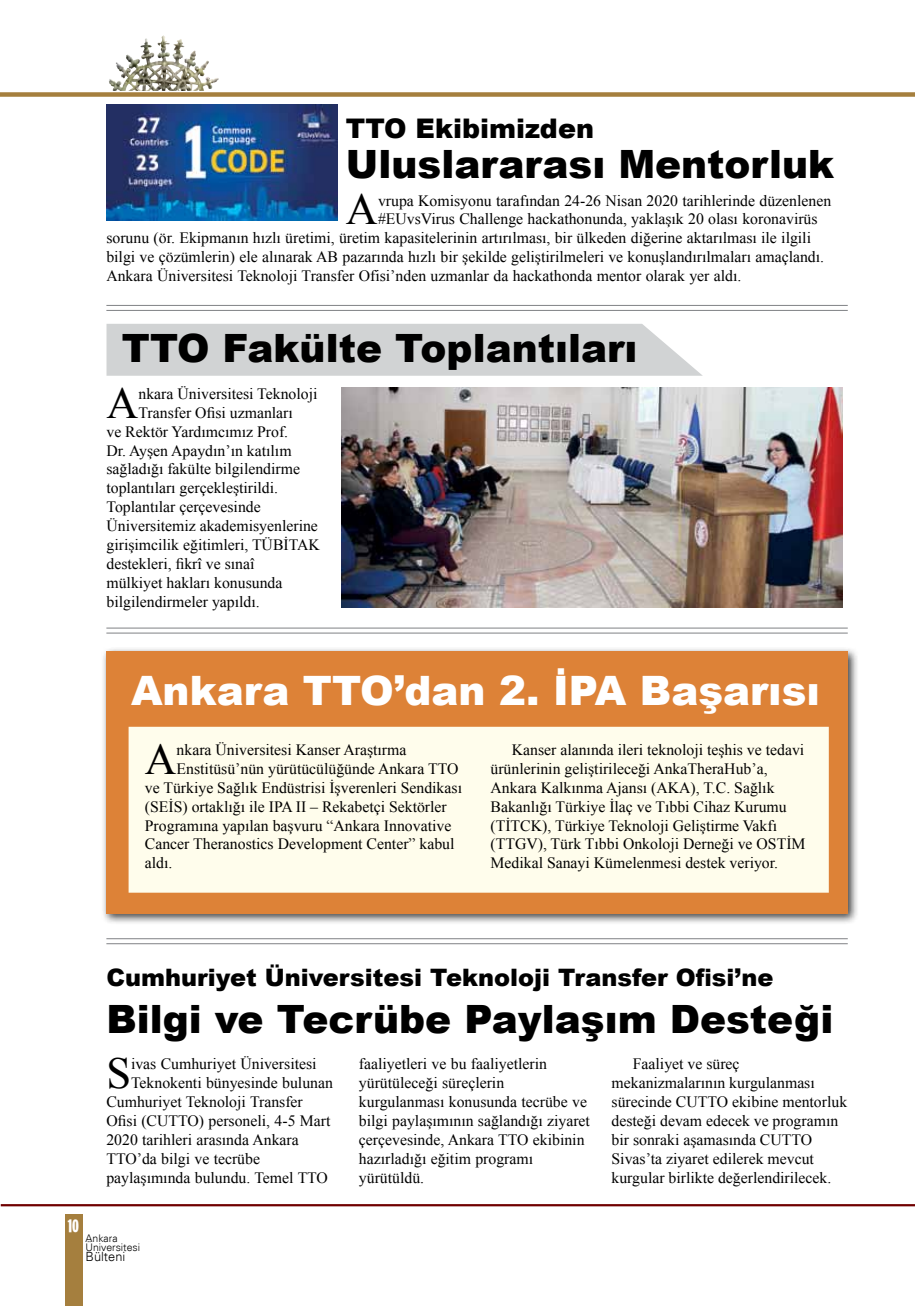
<style>
.page{position:relative;width:915px;height:1306px;background:#fff}
.page>*{position:absolute;margin:0;border:0;box-sizing:border-box;transform-origin:0 0}
.t1{font:44.25px "Times New Roman";color:#000}
.t2{font:43.8px "Times New Roman";color:#000}
.t3{font:900 40.5px "Arial";color:#fff}
.t4{font:900 39px "Arial";color:#000}
.t5{font:900 27px "Arial";color:#000}
.t6{font:900 24px "Arial";color:#000}
.t7{font:18px "Interstate Black Compressed TR";color:#fff}
.t8{font:15.75px/18.9px "Times New Roman";color:#000}
.t9{font:300 12.75px "Univers LT Std 45";color:#000}
.t10{font:300 10.5px/9px "Univers LT Std 45";color:#000}
</style>
<div class="page">
<div style="left:0;top:92px;width:914px;height:5px;background:#a57f3e"></div>
<img style="left:125px;top:36px;width:38px;height:39px">
<div style="left:65px;top:1214px;width:17px;height:91px;background:#a57f3e"></div>
<hr style="left:1px;top:1204px;width:913px;height:2px;background:#700000">
<hr style="left:106px;top:305px;width:741px;height:1px;background:#808285">
<hr style="left:106px;top:310px;width:741px;height:1px;background:#808285">
<hr style="left:106px;top:627px;width:741px;height:1px;background:#808285">
<hr style="left:106px;top:632px;width:741px;height:1px;background:#808285">
<hr style="left:106px;top:938px;width:741px;height:1px;background:#808285">
<hr style="left:106px;top:943px;width:741px;height:1px;background:#808285">
<img style="left:106px;top:105px;width:231px;height:115px">
<div style="left:101px;top:646px;width:757px;height:279px;background:#000;opacity:.75"></div>
<div style="left:106px;top:651px;width:741px;height:262px;background:#dd8237"></div>
<div style="left:128px;top:726px;width:700px;height:166px;background:#fffdec"></div>
<svg style="left:106px;top:324px;width:596px;height:52px;background:#d3d5d6"></svg>
<img style="left:341px;top:388px;width:501px;height:219px">
<h3 class="t5" style="left:346px;top:113px;width:249px">TTO Ekibimizden</h3>
<h3 class="t4" style="left:346px;top:143px;width:489px">Uluslararası Mentorluk</h3>
<h1 class="t1" style="left:346px;top:184px;width:33px">A</h1>
<p class="t8" style="left:378px;top:190px;width:454px">vrupa Komisyonu tarafından 24-26 Nisan 2020 tarihlerinde düzenlenen</p>
<p class="t8" style="left:378px;top:209px;width:441px">#EUvsVirus Challenge hackathonunda, yaklaşık 20 olası koronavirüs</p>
<p class="t8" style="left:106px;top:228px;width:706px">sorunu (ör. Ekipmanın hızlı üretimi, üretim kapasitelerinin artırılması, bir ülkeden diğerine aktarılması ile ilgili</p>
<p class="t8" style="left:106px;top:247px;width:719px">bilgi ve çözümlerin) ele alınarak AB pazarında hızlı bir şekilde geliştirilmeleri ve konuşlandırılmaları amaçlandı.</p>
<p class="t8" style="left:106px;top:266px;width:636px">Ankara Üniversitesi Teknoloji Transfer Ofisi’nden uzmanlar da hackathonda mentor olarak yer aldı.</p>
<h3 class="t4" style="left:122px;top:326px;width:517px">TTO Fakülte Toplantıları</h3>
<h1 class="t1" style="left:106px;top:377px;width:33px">A</h1>
<p class="t8" style="left:138px;top:384px;width:180px">nkara Üniversitesi Teknoloji</p>
<p class="t8" style="left:138px;top:403px;width:156px">Transfer Ofisi uzmanları</p>
<p class="t8" style="left:106px;top:421px;width:183px">ve Rektör Yardımcımız Prof.</p>
<p class="t8" style="left:106px;top:440px;width:186px">Dr. Ayşen Apaydın’ın katılım</p>
<p class="t8" style="left:106px;top:459px;width:195px">sağladığı fakülte bilgilendirme</p>
<p class="t8" style="left:106px;top:478px;width:173px">toplantıları gerçekleştirildi.</p>
<p class="t8" style="left:106px;top:497px;width:156px">Toplantılar çerçevesinde</p>
<p class="t8" style="left:106px;top:516px;width:213px">Üniversitemiz akademisyenlerine</p>
<p class="t8" style="left:106px;top:535px;width:215px">girişimcilik eğitimleri, TÜBİTAK</p>
<p class="t8" style="left:106px;top:554px;width:149px">destekleri, fikrî ve sınaî</p>
<p class="t8" style="left:106px;top:573px;width:177px">mülkiyet hakları konusunda</p>
<p class="t8" style="left:106px;top:592px;width:155px">bilgilendirmeler yapıldı.</p>
<h3 class="t3" style="left:131px;top:667px;width:690px">Ankara TTO’dan 2. İPA Başarısı</h3>
<h2 class="t2" style="left:145px;top:733px;width:33px">A</h2>
<p class="t8" style="left:176px;top:740px;width:231px">nkara Üniversitesi Kanser Araştırma</p>
<p class="t8" style="left:490px;top:740px;width:316px;text-indent:21px">Kanser alanında ileri teknoloji teşhis ve tedavi ürünlerinin geliştirileceği AnkaTheraHub’a, Ankara Kalkınma Ajansı (AKA), T.C. Sağlık Bakanlığı Türkiye İlaç ve Tıbbi Cihaz Kurumu (TİTCK), Türkiye Teknoloji Geliştirme Vakfı (TTGV), Türk Tıbbi Onkoloji Derneği ve OSTİM Medikal Sanayi Kümelenmesi destek veriyor.</p>
<p class="t8" style="left:176px;top:758px;width:283px">Enstitüsü’nün yürütücülüğünde Ankara TTO</p>
<p class="t8" style="left:145px;top:777px;width:318px">ve Türkiye Sağlık Endüstrisi İşverenleri Sendikası</p>
<p class="t8" style="left:145px;top:796px;width:303px">(SEİS) ortaklığı ile IPA II – Rekabetçi Sektörler</p>
<p class="t8" style="left:145px;top:815px;width:308px">Programına yapılan başvuru “Ankara Innovative</p>
<p class="t8" style="left:145px;top:834px;width:311px">Cancer Theranostics Development Center” kabul</p>
<p class="t8" style="left:145px;top:853px;width:29px">aldı.</p>
<h3 class="t6" style="left:106px;top:963px;width:668px">Cumhuriyet Üniversitesi Teknoloji Transfer Ofisi’ne</h3>
<h3 class="t4" style="left:106px;top:997px;width:728px">Bilgi ve Tecrübe Paylaşım Desteği</h3>
<p class="t7" style="left:68px;top:1215px;width:13px">10</p>
<h1 class="t1" style="left:106px;top:1047px;width:26px">S</h1>
<p class="t8" style="left:131px;top:1054px;width:187px">ivas Cumhuriyet Üniversitesi</p>
<p class="t8" style="left:131px;top:1073px;width:203px">Teknokenti bünyesinde bulunan</p>
<p class="t8" style="left:106px;top:1092px;width:198px">Cumhuriyet Teknoloji Transfer</p>
<p class="t8" style="left:106px;top:1111px;width:225px">Ofisi (CUTTO) personeli, 4-5 Mart</p>
<p class="t8" style="left:106px;top:1129px;width:194px">2020 tarihleri arasında Ankara</p>
<p class="t8" style="left:106px;top:1148px;width:155px">TTO’da bilgi ve tecrübe</p>
<p class="t8" style="left:106px;top:1167px;width:223px">paylaşımında bulundu. Temel TTO</p>
<p class="t10" style="left:85px;top:1233px;width:56px">Ankara<br>Üniversitesi</p>
<p class="t9" style="left:85px;top:1248px;width:41px">Bülteni</p>
<p class="t8" style="left:359px;top:1054px;width:232px">faaliyetleri ve bu faaliyetlerin yürütüleceği süreçlerin kurgulanması konusunda tecrübe ve bilgi paylaşımının sağlandığı ziyaret çerçevesinde, Ankara TTO ekibinin hazırladığı eğitim programı yürütüldü.</p>
<p class="t8" style="left:611px;top:1054px;width:237px;text-indent:21px">Faaliyet ve süreç mekanizmalarının kurgulanması sürecinde CUTTO ekibine mentorluk desteği devam edecek ve programın bir sonraki aşamasında CUTTO<br>Sivas’ta ziyaret edilerek mevcut kurgular birlikte değerlendirilecek.</p>
</div>
